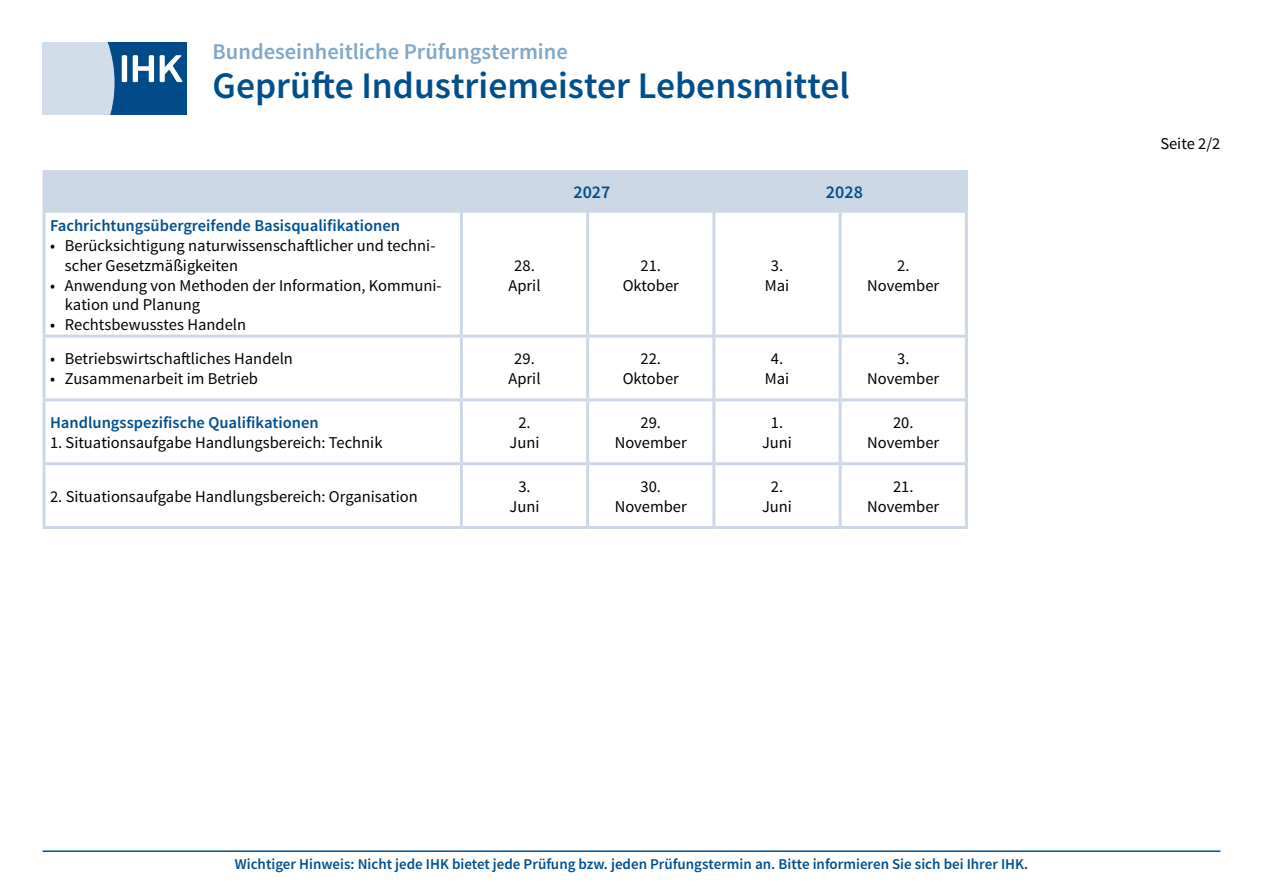
<style>
.page{position:relative;width:1263px;height:893px;background:#fff}
.page>*{position:absolute;margin:0;border:0;box-sizing:border-box;transform-origin:0 0}
.t1{font:600 37.5px "Source Sans Pro";color:#004f8d}
.t2{font:600 22.5px "Source Sans Pro";color:#80a7c6}
.t3{font:600 18px "Source Sans Pro";color:#004f8d}
.t4{font:16.5px/19.8px "Source Sans Pro";color:#000;text-align:center}
.t5{font:600 16.5px "Source Sans Pro";color:#004f8d}
.t6{font:600 15px "Source Sans Pro";color:#004f8d}
</style>
<div class="page">
<svg style="left:43px;top:43px;width:144px;height:72px;background:#7aa0c1"></svg>
<div style="left:46px;top:173px;width:919px;height:40px;background:#ccd7e6"></div>
<hr style="left:43px;top:170px;width:418px;height:3px;background:#ccd7e6">
<hr style="left:43px;top:173px;width:3px;height:40px;background:#ccd7e6">
<hr style="left:461px;top:170px;width:127px;height:3px;background:#ccd7e6">
<hr style="left:460px;top:173px;width:3px;height:40px;background:#ccd7e6">
<hr style="left:588px;top:170px;width:126px;height:3px;background:#ccd7e6">
<hr style="left:714px;top:170px;width:126px;height:3px;background:#ccd7e6">
<hr style="left:712px;top:173px;width:3px;height:40px;background:#ccd7e6">
<hr style="left:840px;top:170px;width:128px;height:3px;background:#ccd7e6">
<hr style="left:965px;top:173px;width:3px;height:40px;background:#ccd7e6">
<hr style="left:460px;top:213px;width:3px;height:122px;background:#ccd7e6">
<hr style="left:586px;top:213px;width:3px;height:122px;background:#ccd7e6">
<hr style="left:712px;top:213px;width:3px;height:122px;background:#ccd7e6">
<hr style="left:839px;top:213px;width:3px;height:122px;background:#ccd7e6">
<hr style="left:965px;top:213px;width:3px;height:122px;background:#ccd7e6">
<hr style="left:43px;top:335px;width:418px;height:3px;background:#ccd7e6">
<hr style="left:461px;top:335px;width:127px;height:3px;background:#ccd7e6">
<hr style="left:460px;top:338px;width:3px;height:60px;background:#ccd7e6">
<hr style="left:588px;top:335px;width:126px;height:3px;background:#ccd7e6">
<hr style="left:586px;top:338px;width:3px;height:60px;background:#ccd7e6">
<hr style="left:714px;top:335px;width:126px;height:3px;background:#ccd7e6">
<hr style="left:712px;top:338px;width:3px;height:60px;background:#ccd7e6">
<hr style="left:840px;top:335px;width:128px;height:3px;background:#ccd7e6">
<hr style="left:839px;top:338px;width:3px;height:60px;background:#ccd7e6">
<hr style="left:965px;top:338px;width:3px;height:60px;background:#ccd7e6">
<hr style="left:43px;top:398px;width:418px;height:3px;background:#ccd7e6">
<hr style="left:461px;top:398px;width:127px;height:3px;background:#ccd7e6">
<hr style="left:460px;top:401px;width:3px;height:61px;background:#ccd7e6">
<hr style="left:588px;top:398px;width:126px;height:3px;background:#ccd7e6">
<hr style="left:586px;top:401px;width:3px;height:61px;background:#ccd7e6">
<hr style="left:714px;top:398px;width:126px;height:3px;background:#ccd7e6">
<hr style="left:712px;top:401px;width:3px;height:61px;background:#ccd7e6">
<hr style="left:840px;top:398px;width:128px;height:3px;background:#ccd7e6">
<hr style="left:839px;top:401px;width:3px;height:61px;background:#ccd7e6">
<hr style="left:965px;top:401px;width:3px;height:61px;background:#ccd7e6">
<hr style="left:43px;top:462px;width:418px;height:3px;background:#ccd7e6">
<hr style="left:461px;top:462px;width:127px;height:3px;background:#ccd7e6">
<hr style="left:460px;top:465px;width:3px;height:61px;background:#ccd7e6">
<hr style="left:588px;top:462px;width:126px;height:3px;background:#ccd7e6">
<hr style="left:586px;top:465px;width:3px;height:61px;background:#ccd7e6">
<hr style="left:714px;top:462px;width:126px;height:3px;background:#ccd7e6">
<hr style="left:712px;top:465px;width:3px;height:61px;background:#ccd7e6">
<hr style="left:840px;top:462px;width:128px;height:3px;background:#ccd7e6">
<hr style="left:839px;top:465px;width:3px;height:61px;background:#ccd7e6">
<hr style="left:965px;top:465px;width:3px;height:61px;background:#ccd7e6">
<hr style="left:43px;top:526px;width:418px;height:3px;background:#ccd7e6">
<hr style="left:461px;top:526px;width:127px;height:3px;background:#ccd7e6">
<hr style="left:588px;top:526px;width:126px;height:3px;background:#ccd7e6">
<hr style="left:714px;top:526px;width:126px;height:3px;background:#ccd7e6">
<hr style="left:840px;top:526px;width:128px;height:3px;background:#ccd7e6">
<hr style="left:43px;top:213px;width:3px;height:122px;background:#ccd7e6">
<hr style="left:43px;top:338px;width:3px;height:60px;background:#ccd7e6">
<hr style="left:43px;top:401px;width:3px;height:61px;background:#ccd7e6">
<hr style="left:43px;top:465px;width:3px;height:61px;background:#ccd7e6">
<hr style="left:43px;top:850px;width:1177px;height:2px;background:#004f8d">
<h2 class="t2" style="left:213px;top:38px;width:357px">Bundeseinheitliche Prüfungstermine</h2>
<h1 class="t1" style="left:213px;top:62px;width:639px">Geprüfte Industriemeister Lebensmittel</h1>
<p class="t5" style="left:50px;top:215px;width:351px">Fachrichtungsübergreifende Basisqualifikationen</p>
<p class="t4" style="left:65px;top:236px;width:372px;text-align:left;text-indent:-15px">• Berücksichtigung naturwissenschaftlicher und techni&shy;scher Gesetzmäßigkeiten</p>
<p class="t4" style="left:65px;top:275px;width:378px;text-align:left;text-indent:-15px">• Anwendung von Methoden der Information, Kommuni&shy;kation und Planung</p>
<p class="t4" style="left:50px;top:315px;width:198px">• Rechtsbewusstes Handeln</p>
<p class="t4" style="left:50px;top:349px;width:244px">• Betriebswirtschaftliches Handeln</p>
<p class="t4" style="left:50px;top:369px;width:210px">• Zusammenarbeit im Betrieb</p>
<p class="t5" style="left:50px;top:412px;width:270px">Handlungsspezifische Qualifikationen</p>
<p class="t4" style="left:50px;top:433px;width:334px">1. Situationsaufgabe Handlungsbereich: Technik</p>
<p class="t3" style="left:573px;top:181px;width:38px">2027</p>
<p class="t3" style="left:826px;top:181px;width:38px">2028</p>
<p class="t4" style="left:508px;top:256px;width:34px">28.<br>April</p>
<p class="t4" style="left:623px;top:256px;width:58px">21.<br>Oktober</p>
<p class="t4" style="left:765px;top:256px;width:26px">3.<br>Mai</p>
<p class="t4" style="left:867px;top:256px;width:74px">2.<br>November</p>
<p class="t4" style="left:508px;top:349px;width:34px">29.<br>April</p>
<p class="t4" style="left:623px;top:349px;width:58px">22.<br>Oktober</p>
<p class="t4" style="left:765px;top:349px;width:26px">4.<br>Mai</p>
<p class="t4" style="left:867px;top:349px;width:74px">3.<br>November</p>
<p class="t4" style="left:510px;top:413px;width:31px">2.<br>Juni</p>
<p class="t4" style="left:615px;top:413px;width:74px">29.<br>November</p>
<p class="t4" style="left:762px;top:413px;width:31px">1.<br>Juni</p>
<p class="t4" style="left:867px;top:413px;width:74px">20.<br>November</p>
<p class="t4" style="left:50px;top:487px;width:369px">2. Situationsaufgabe Handlungsbereich: Organisation</p>
<p class="t4" style="left:510px;top:477px;width:31px">3.<br>Juni</p>
<p class="t4" style="left:615px;top:477px;width:74px">30.<br>November</p>
<p class="t4" style="left:762px;top:477px;width:31px">2.<br>Juni</p>
<p class="t4" style="left:867px;top:477px;width:74px">21.<br>November</p>
<p class="t4" style="left:1160px;top:134px;width:62px">Seite 2/2</p>
<p class="t6" style="left:235px;top:854px;width:795px">Wichtiger Hinweis: Nicht jede IHK bietet jede Prüfung bzw. jeden Prüfungstermin an. Bitte informieren Sie sich bei Ihrer IHK.</p>
</div>
